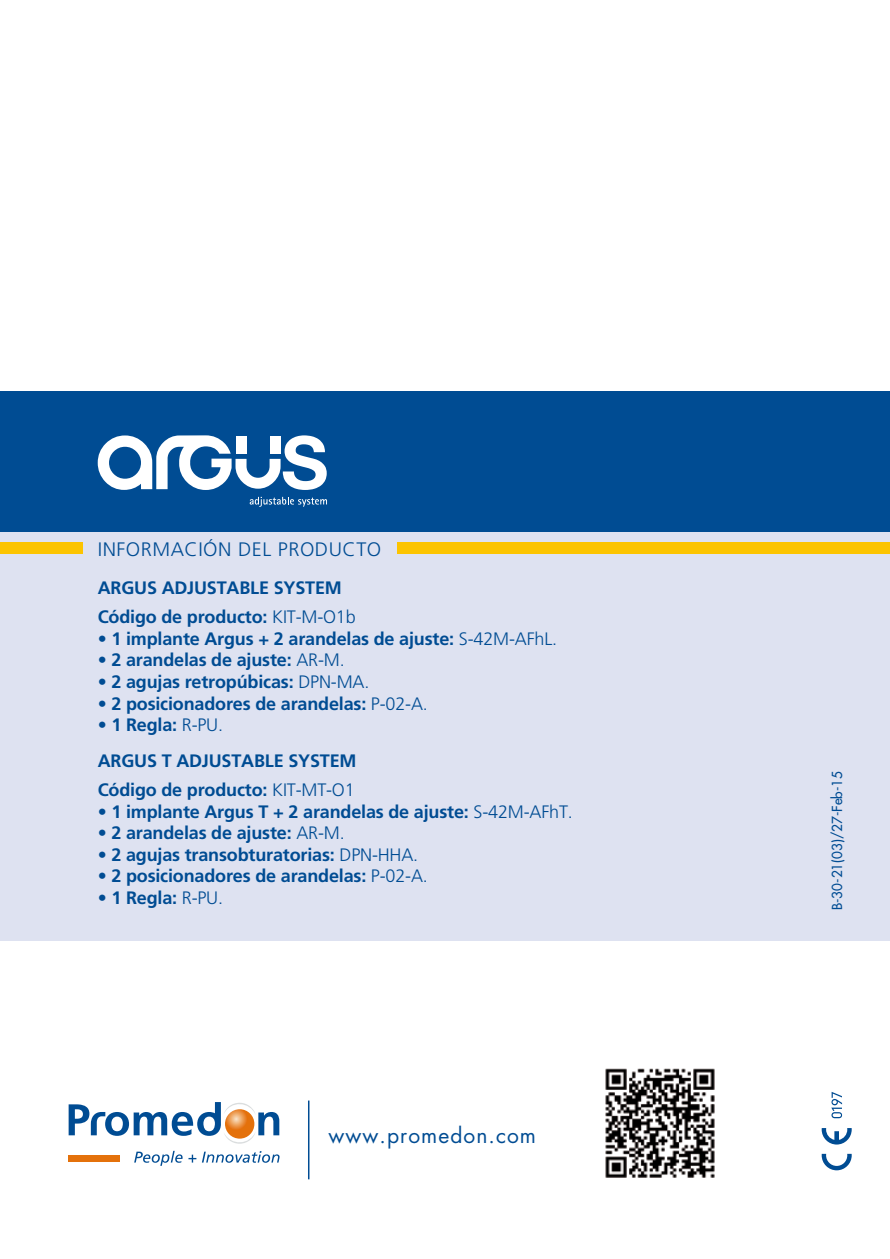
<style>
.page{position:relative;width:890px;height:1259px;background:#fff}
.page>*{position:absolute;margin:0;border:0;box-sizing:border-box;transform-origin:0 0}
.t1{font:21px "Futura";letter-spacing:.05em;color:#004c93}
.t2{font:300 19.5px "Frutiger";letter-spacing:.025em;color:#004c93}
.t3{font:700 18px/29.1px "Frutiger";letter-spacing:-.01em;color:#004c93}
.t4{font:13.5px "Futura";color:#004c93}
.s1{font-weight:300}
</style>
<div class="page">
<div style="left:0;top:391px;width:890px;height:549px;background:#dee2f1"></div>
<div style="left:397px;top:542px;width:493px;height:12px;background:#fcc400"></div>
<div style="left:0;top:542px;width:83px;height:12px;background:#fcc400"></div>
<div style="left:0;top:391px;width:890px;height:140px;background:#004c93"></div>
<svg style="left:98px;top:435px;width:229px;height:55px"></svg>
<svg style="left:250px;top:497px;width:77px;height:10px"></svg>
<svg style="left:821px;top:1153px;width:30px;height:17px"></svg>
<svg style="left:821px;top:1128px;width:30px;height:16px"></svg>
<svg style="left:831px;top:1091px;width:11px;height:27px"></svg>
<hr style="left:308px;top:1100px;width:1px;height:79px;background:#004c93">
<svg style="left:69px;top:1102px;width:210px;height:63px"></svg>
<div style="left:68px;top:1155px;width:52px;height:6px;background:#e4710b"></div>
<img style="left:605px;top:1068px;width:110px;height:110px">
<p class="t2" style="left:98px;top:538px;width:285px">INFORMACIÓN DEL PRODUCTO</p>
<p class="t3" style="left:98px;top:573px;width:259px">ARGUS ADJUSTABLE SYSTEM<br>Código de producto: <span class="s1">KIT-M-O1b</span></p>
<p class="t3" style="left:98px;top:624px;width:461px">• 1 implante Argus + 2 arandelas de ajuste: <span class="s1">S-42M-AFhL.</span></p>
<p class="t3" style="left:98px;top:645px;width:248px">• 2 arandelas de ajuste: <span class="s1">AR-M.</span></p>
<p class="t3" style="left:98px;top:667px;width:273px">• 2 agujas retropúbicas: <span class="s1">DPN-MA.</span></p>
<p class="t3" style="left:98px;top:689px;width:332px">• 2 posicionadores de arandelas: <span class="s1">P-02-A.</span></p>
<p class="t3" style="left:98px;top:707px;width:260px;line-height:35.7px">• 1 Regla: <span class="s1">R-PU.<br></span>ARGUS T ADJUSTABLE SYSTEM</p>
<p class="t3" style="left:98px;top:775px;width:258px">Código de producto: <span class="s1">KIT-MT-O1</span></p>
<p class="t3" style="left:98px;top:797px;width:476px">• 1 implante Argus T + 2 arandelas de ajuste: <span class="s1">S-42M-AFhT.</span></p>
<p class="t3" style="left:98px;top:818px;width:248px">• 2 arandelas de ajuste: <span class="s1">AR-M.</span></p>
<p class="t3" style="left:98px;top:840px;width:322px">• 2 agujas transobturatorias: <span class="s1">DPN-HHA.</span></p>
<p class="t3" style="left:98px;top:861px;width:332px">• 2 posicionadores de arandelas: <span class="s1">P-02-A.</span></p>
<p class="t3" style="left:98px;top:883px;width:127px">• 1 Regla: <span class="s1">R-PU.</span></p>
<p class="t1" style="left:328px;top:1122px;width:209px">www.promedon.com</p>
<p class="t4" style="left:828px;top:910px;width:140px;rotate:-90deg">B-30-21(03)/27-Feb-15</p>
</div>
